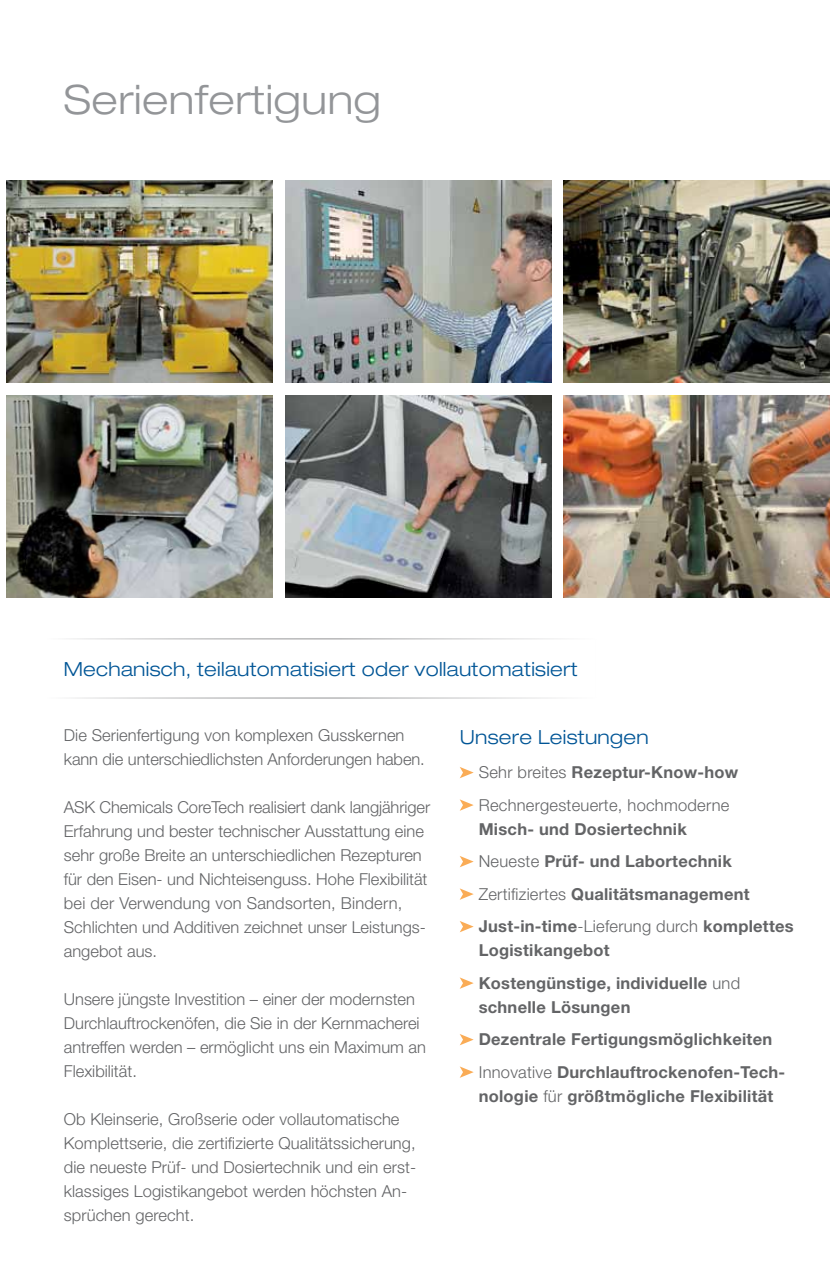
<style>
.page{position:relative;width:830px;height:1263px;background:#fff}
.page>*{position:absolute;margin:0;border:0;box-sizing:border-box;transform-origin:0 0}
.t1{font:300 expanded 40.5px "Helvetica Neue LT Pro";letter-spacing:.015em;color:#939598}
.t2{font:300 expanded 19.5px "Helvetica Neue LT Pro";letter-spacing:.015em;color:#005596}
.t3{font:300 16.5px/24px "Helvetica Neue LT Pro";color:#636466}
.t4{font:700 16.5px/32.5px "Helvetica Neue LT Pro";letter-spacing:.015em;color:#636466}
.s1{font-weight:700}
.s2{font-weight:300}
</style>
<div class="page">
<img style="left:7px;top:181px;width:265px;height:202px">
<img style="left:285px;top:181px;width:266px;height:202px">
<img style="left:563px;top:396px;width:266px;height:202px">
<img style="left:7px;top:396px;width:265px;height:202px">
<img style="left:285px;top:396px;width:266px;height:202px">
<img style="left:563px;top:181px;width:266px;height:202px">
<svg style="left:460px;top:767px;width:13px;height:11px"></svg>
<svg style="left:459px;top:799px;width:14px;height:12px"></svg>
<svg style="left:460px;top:856px;width:13px;height:11px"></svg>
<svg style="left:459px;top:888px;width:14px;height:12px"></svg>
<svg style="left:460px;top:921px;width:13px;height:11px"></svg>
<svg style="left:459px;top:977px;width:14px;height:12px"></svg>
<svg style="left:460px;top:1034px;width:13px;height:11px"></svg>
<svg style="left:459px;top:1066px;width:14px;height:12px"></svg>
<h1 class="t1" style="left:64px;top:75px;width:318px">Serienfertigung</h1>
<p class="t2" style="left:64px;top:656px;width:515px">Mechanisch, teilautomatisiert oder vollautomatisiert</p>
<p class="t3" style="left:64px;top:723px;width:362px">Die Serienfertigung von komplexen Gusskernen kann die unterschiedlichsten Anforderungen haben.</p>
<p class="t3" style="left:64px;top:795px;width:368px">ASK Chemicals CoreTech realisiert dank langjähriger Erfahrung und bester technischer Ausstattung eine sehr große Breite an unterschiedlichen Rezepturen für den Eisen- und Nichteisenguss. Hohe Flexibilität bei der Verwendung von Sandsorten, Bindern, Schlichten und Additiven zeichnet unser Leistungs&shy;angebot aus.</p>
<p class="t3" style="left:64px;top:987px;width:363px">Unsere jüngste Investition – einer der modernsten Durchlauftrockenöfen, die Sie in der Kernmacherei antreffen werden – ermöglicht uns ein Maximum an Flexibilität.</p>
<p class="t3" style="left:64px;top:1107px;width:353px">Ob Kleinserie, Großserie oder vollautomatische Komplettserie, die zertifizierte Qualitätssicherung, die neueste Prüf- und Dosiertechnik und ein erst&shy;klassiges Logistikangebot werden höchsten An&shy;sprüchen gerecht.</p>
<p class="t2" style="left:459px;top:725px;width:190px">Unsere Leistungen</p>
<p class="t3" style="left:478px;top:756px;width:261px;line-height:32.5px">Sehr breites <span class="s1">Rezeptur-Know-how<br></span>Rechnergesteuerte, hochmoderne</p>
<p class="t4" style="left:478px;top:812px;width:316px">Misch- und Dosiertechnik<br><span class="s2">Neueste</span> Prüf- und Labortechnik <span class="s2">Zertifiziertes</span> Qualitätsmanagement Just-in-time<span class="s2">-Lieferung durch</span> komplettes</p>
<p class="t4" style="left:478px;top:934px;width:263px">Logistikangebot<br>Kostengünstige, individuelle <span class="s2">und</span></p>
<p class="t4" style="left:478px;top:990px;width:308px">schnelle Lösungen<br>Dezentrale Fertigungsmöglichkeiten<br><span class="s2">Innovative</span> Durchlauftrockenofen-Tech-</p>
<p class="t4" style="left:478px;top:1079px;width:296px">nologie <span class="s2">für</span> größtmögliche Flexibilität</p>
</div>
